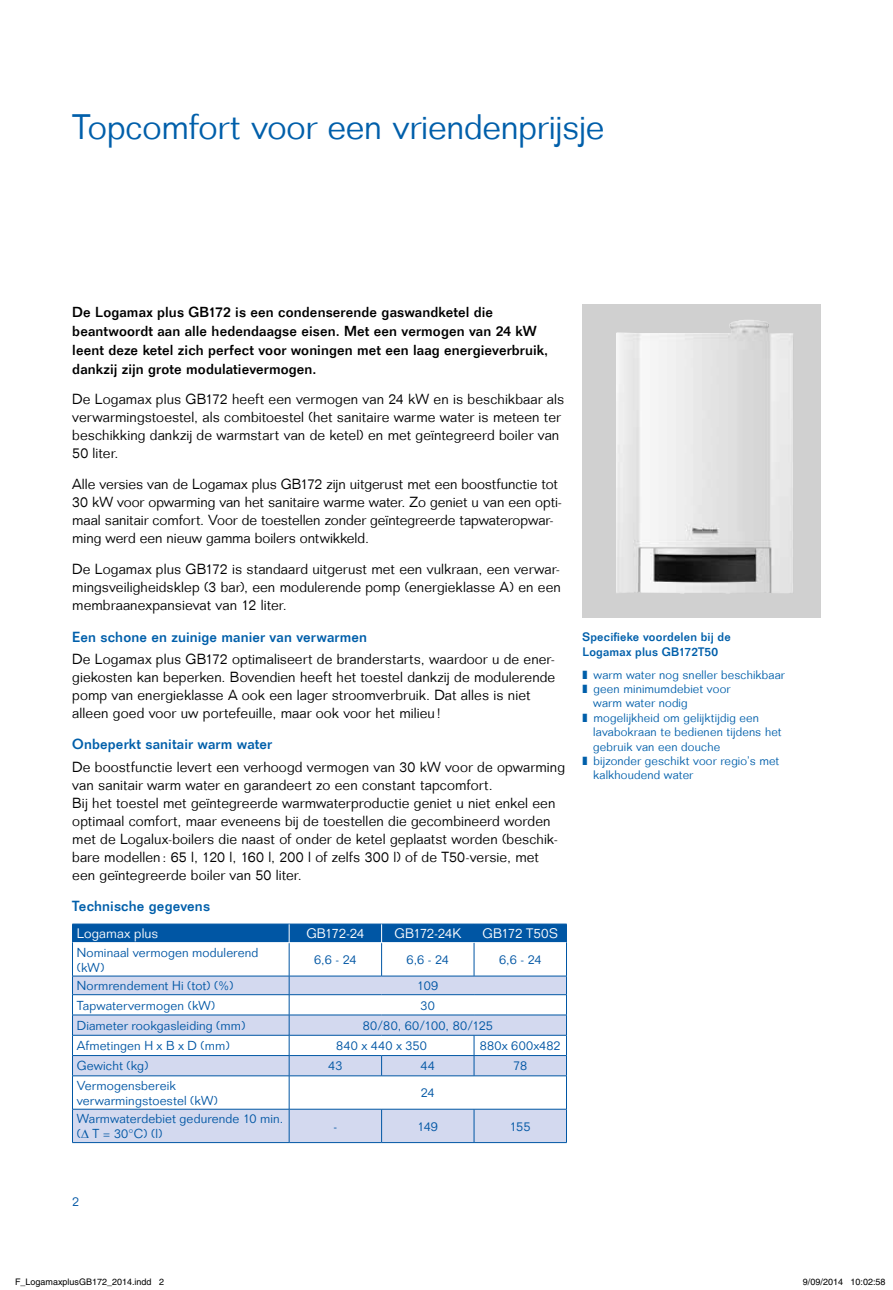
<style>
.page{position:relative;width:893px;height:1290px;background:#fff}
.page>*{position:absolute;margin:0;border:0;box-sizing:border-box;transform-origin:0 0}
.t1{font:300 34.5px "Folio LT";letter-spacing:-.005em;color:#005faa}
.t2{font:300 14.25px/18px "Folio LT";letter-spacing:.005em;color:#000}
.t3{font:500 14.25px/18.8px "Folio";letter-spacing:.005em;color:#000}
.t4{font:500 14.25px "Folio LT";letter-spacing:.005em;color:#005faa}
.t5{font:300 13.5px "Folio";letter-spacing:.005em;color:#fff}
.t6{font:300 13.5px "Folio";letter-spacing:-.025em;color:#fff}
.t7{font:300 12.75px/15.3px "Folio";letter-spacing:.01em;color:#0056a4}
.t8{font:300 12px "Folio LT";letter-spacing:.015em;color:#005faa}
.t9{font:500 12px/14.4px "Folio LT";letter-spacing:.015em;color:#005faa}
.t10{font:9px "Helvetica";color:#000}
</style>
<div class="page">
<div style="left:583px;top:304px;width:238px;height:314px;background:#d0d0d0"></div>
<img style="left:616px;top:320px;width:177px;height:274px">
<svg style="left:73px;top:943px;width:493px;height:33px"></svg>
<svg style="left:73px;top:977px;width:493px;height:165px;fill:#d3d9ef"></svg>
<hr style="left:289px;top:943px;width:1px;height:33px;background:#0056a4">
<hr style="left:381px;top:943px;width:1px;height:33px;background:#0056a4">
<hr style="left:72px;top:1015px;width:217px;height:1px;background:#0056a4">
<hr style="left:289px;top:1015px;width:93px;height:1px;background:#0056a4">
<hr style="left:382px;top:1015px;width:92px;height:1px;background:#0056a4">
<hr style="left:474px;top:1015px;width:93px;height:1px;background:#0056a4">
<hr style="left:72px;top:1035px;width:217px;height:1px;background:#0056a4">
<hr style="left:289px;top:1035px;width:93px;height:1px;background:#0056a4">
<hr style="left:382px;top:1035px;width:92px;height:1px;background:#0056a4">
<hr style="left:474px;top:1035px;width:93px;height:1px;background:#0056a4">
<hr style="left:72px;top:1055px;width:217px;height:1px;background:#0056a4">
<hr style="left:289px;top:1055px;width:93px;height:1px;background:#0056a4">
<hr style="left:382px;top:1055px;width:92px;height:1px;background:#0056a4">
<svg style="left:381px;top:1056px;width:1px;height:19px"></svg>
<hr style="left:474px;top:1055px;width:93px;height:1px;background:#0056a4">
<svg style="left:474px;top:1035px;width:1px;height:40px"></svg>
<hr style="left:72px;top:1075px;width:217px;height:1px;background:#0056a4">
<hr style="left:72px;top:1076px;width:1px;height:33px;background:#0056a4">
<hr style="left:289px;top:1075px;width:93px;height:1px;background:#0056a4">
<hr style="left:289px;top:1076px;width:1px;height:33px;background:#0056a4">
<hr style="left:382px;top:1075px;width:92px;height:1px;background:#0056a4">
<hr style="left:474px;top:1075px;width:93px;height:1px;background:#0056a4">
<hr style="left:566px;top:1076px;width:1px;height:33px;background:#0056a4">
<hr style="left:72px;top:1109px;width:217px;height:1px;background:#0056a4">
<hr style="left:72px;top:1109px;width:1px;height:33px;background:#0056a4">
<hr style="left:289px;top:1109px;width:93px;height:1px;background:#0056a4">
<hr style="left:289px;top:1109px;width:1px;height:33px;background:#0056a4">
<hr style="left:382px;top:1109px;width:92px;height:1px;background:#0056a4">
<hr style="left:381px;top:1109px;width:1px;height:33px;background:#0056a4">
<hr style="left:474px;top:1109px;width:93px;height:1px;background:#0056a4">
<hr style="left:474px;top:1109px;width:1px;height:33px;background:#0056a4">
<hr style="left:566px;top:1109px;width:1px;height:33px;background:#0056a4">
<hr style="left:72px;top:1142px;width:217px;height:1px;background:#0056a4">
<hr style="left:289px;top:1142px;width:93px;height:1px;background:#0056a4">
<hr style="left:382px;top:1142px;width:92px;height:1px;background:#0056a4">
<hr style="left:474px;top:1142px;width:93px;height:1px;background:#0056a4">
<div style="left:72px;top:924px;width:495px;height:19px;background:#0056a4"></div>
<hr style="left:73px;top:942px;width:216px;height:1px;background:#fff">
<hr style="left:289px;top:942px;width:93px;height:1px;background:#fff">
<hr style="left:382px;top:942px;width:92px;height:1px;background:#fff">
<hr style="left:474px;top:942px;width:92px;height:1px;background:#fff">
<hr style="left:72px;top:943px;width:1px;height:33px;background:#0056a4">
<hr style="left:474px;top:943px;width:1px;height:33px;background:#0056a4">
<hr style="left:566px;top:943px;width:1px;height:33px;background:#0056a4">
<hr style="left:72px;top:976px;width:217px;height:1px;background:#0056a4">
<svg style="left:72px;top:976px;width:1px;height:99px"></svg>
<hr style="left:72px;top:994px;width:217px;height:1px;background:#0056a4">
<hr style="left:289px;top:976px;width:93px;height:1px;background:#0056a4">
<svg style="left:289px;top:976px;width:1px;height:99px"></svg>
<hr style="left:382px;top:976px;width:92px;height:1px;background:#0056a4">
<hr style="left:474px;top:976px;width:93px;height:1px;background:#0056a4">
<svg style="left:566px;top:976px;width:1px;height:99px"></svg>
<hr style="left:289px;top:994px;width:93px;height:1px;background:#0056a4">
<hr style="left:382px;top:994px;width:92px;height:1px;background:#0056a4">
<hr style="left:474px;top:994px;width:93px;height:1px;background:#0056a4">
<h1 class="t1" style="left:72px;top:107px;width:534px">Topcomfort voor een vriendenprijsje</h1>
<p class="t3" style="left:72px;top:303px;width:477px">De Logamax plus GB172 is een condenserende gaswandketel die beantwoordt aan alle hedendaagse eisen. Met een vermogen van 24 kW leent deze ketel zich perfect voor woningen met een laag energieverbruik, dankzij zijn grote modulatievermogen.</p>
<p class="t2" style="left:72px;top:390px;width:493px">De Logamax plus GB172 heeft een vermogen van 24 kW en is beschikbaar als verwarmingstoestel, als combitoestel (het sanitaire warme water is meteen ter beschikking dankzij de warmstart van de ketel) en met geïntegreerd boiler van 50 liter.</p>
<p class="t2" style="left:72px;top:475px;width:491px">Alle versies van de Logamax plus GB172 zijn uitgerust met een boostfunctie tot 30 kW voor opwarming van het sanitaire warme water. Zo geniet u van een opti&shy;maal sanitair comfort. Voor de toestellen zonder geïntegreerde tapwateropwar&shy;ming werd een nieuw gamma boilers ontwikkeld.</p>
<p class="t2" style="left:72px;top:560px;width:490px;text-align:justify">De Logamax plus GB172 is standaard uitgerust met een vulkraan, een verwar&shy;mingsveiligheidsklep (3 bar), een modulerende pomp (energieklasse A) en een membraanexpansievat van 12 liter.</p>
<p class="t4" style="left:72px;top:628px;width:296px">Een schone en zuinige manier van verwarmen</p>
<p class="t2" style="left:72px;top:650px;width:484px">De Logamax plus GB172 optimaliseert de branderstarts, waardoor u de ener&shy;giekosten kan beperken. Bovendien heeft het toestel dankzij de modulerende pomp van energieklasse A ook een lager stroomverbruik. Dat alles is niet alleen goed voor uw portefeuille, maar ook voor het milieu!</p>
<p class="t4" style="left:72px;top:736px;width:201px">Onbeperkt sanitair warm water</p>
<p class="t2" style="left:72px;top:757px;width:494px">De boostfunctie levert een verhoogd vermogen van 30 kW voor de opwarming van sanitair warm water en garandeert zo een constant tapcomfort.<br>Bij het toestel met geïntegreerde warmwaterproductie geniet u niet enkel een optimaal comfort, maar eveneens bij de toestellen die gecombineerd worden met de Logalux-boilers die naast of onder de ketel geplaatst worden (beschik&shy;bare modellen: 65 l, 120 l, 160 l, 200 l of zelfs 300 l) of de T50-versie, met een geïntegreerde boiler van 50 liter.</p>
<p class="t4" style="left:72px;top:897px;width:139px">Technische gegevens</p>
<p class="t5" style="left:77px;top:926px;width:83px">Logamax plus</p>
<p class="t5" style="left:306px;top:926px;width:60px">GB172-24</p>
<p class="t6" style="left:394px;top:926px;width:68px">GB172-24K</p>
<p class="t5" style="left:483px;top:926px;width:77px">GB172 T50S</p>
<p class="t7" style="left:77px;top:944px;width:183px">Nominaal vermogen modulerend (kW)</p>
<p class="t7" style="left:314px;top:952px;width:44px">6,6 - 24</p>
<p class="t7" style="left:407px;top:952px;width:44px">6,6 - 24</p>
<p class="t7" style="left:499px;top:952px;width:44px">6,6 - 24</p>
<p class="t7" style="left:77px;top:978px;width:158px">Normrendement Hi (tot) (%)</p>
<p class="t7" style="left:417px;top:978px;width:23px">109</p>
<p class="t7" style="left:77px;top:997px;width:140px">Tapwatervermogen (kW)</p>
<p class="t7" style="left:421px;top:997px;width:16px">30</p>
<p class="t7" style="left:77px;top:1018px;width:170px">Diameter rookgasleiding (mm)</p>
<p class="t7" style="left:363px;top:1018px;width:131px">80/80, 60/100, 80/125</p>
<p class="t7" style="left:77px;top:1038px;width:154px">Afmetingen H x B x D (mm)</p>
<p class="t7" style="left:336px;top:1038px;width:92px">840 x 440 x 350</p>
<p class="t7" style="left:480px;top:1038px;width:82px">880x 600x482</p>
<p class="t7" style="left:77px;top:1058px;width:73px">Gewicht (kg)</p>
<p class="t7" style="left:328px;top:1058px;width:16px">43</p>
<p class="t7" style="left:421px;top:1058px;width:16px">44</p>
<p class="t7" style="left:513px;top:1058px;width:15px">78</p>
<p class="t7" style="left:77px;top:1077px;width:143px">Vermogensbereik verwarmingstoestel (kW)</p>
<p class="t7" style="left:421px;top:1085px;width:15px">24</p>
<p class="t7" style="left:77px;top:1111px;width:208px">Warmwaterdebiet gedurende 10 min. (∆ T = 30°C) (l)</p>
<p class="t7" style="left:333px;top:1118px;width:5px">-</p>
<p class="t7" style="left:418px;top:1118px;width:22px">149</p>
<p class="t7" style="left:510px;top:1118px;width:22px">155</p>
<p class="t9" style="left:583px;top:630px;width:150px">Specifieke voordelen bij de<br>Logamax plus GB172T50</p>
<p class="t8" style="left:583px;top:667px;width:204px">❚ warm water nog sneller beschikbaar</p>
<p class="t8" style="left:583px;top:682px;width:149px">❚ geen minimumdebiet voor</p>
<p class="t8" style="left:593px;top:696px;width:96px">warm water nodig</p>
<p class="t8" style="left:583px;top:710px;width:178px">❚ mogelijkheid om gelijktijdig een</p>
<p class="t8" style="left:593px;top:725px;width:190px">lavabokraan te bedienen tijdens het</p>
<p class="t8" style="left:593px;top:739px;width:128px">gebruik van een douche</p>
<p class="t8" style="left:583px;top:754px;width:198px">❚ bijzonder geschikt voor regio’s met</p>
<p class="t8" style="left:593px;top:768px;width:102px">kalkhoudend water</p>
<p class="t7" style="left:72px;top:1193px;width:9px">2</p>
<p class="t10" style="left:15px;top:1277px;width:151px">F_LogamaxplusGB172_2014.indd 2</p>
<p class="t10" style="left:803px;top:1277px;width:84px">9/09/2014 10:02:58</p>
</div>
